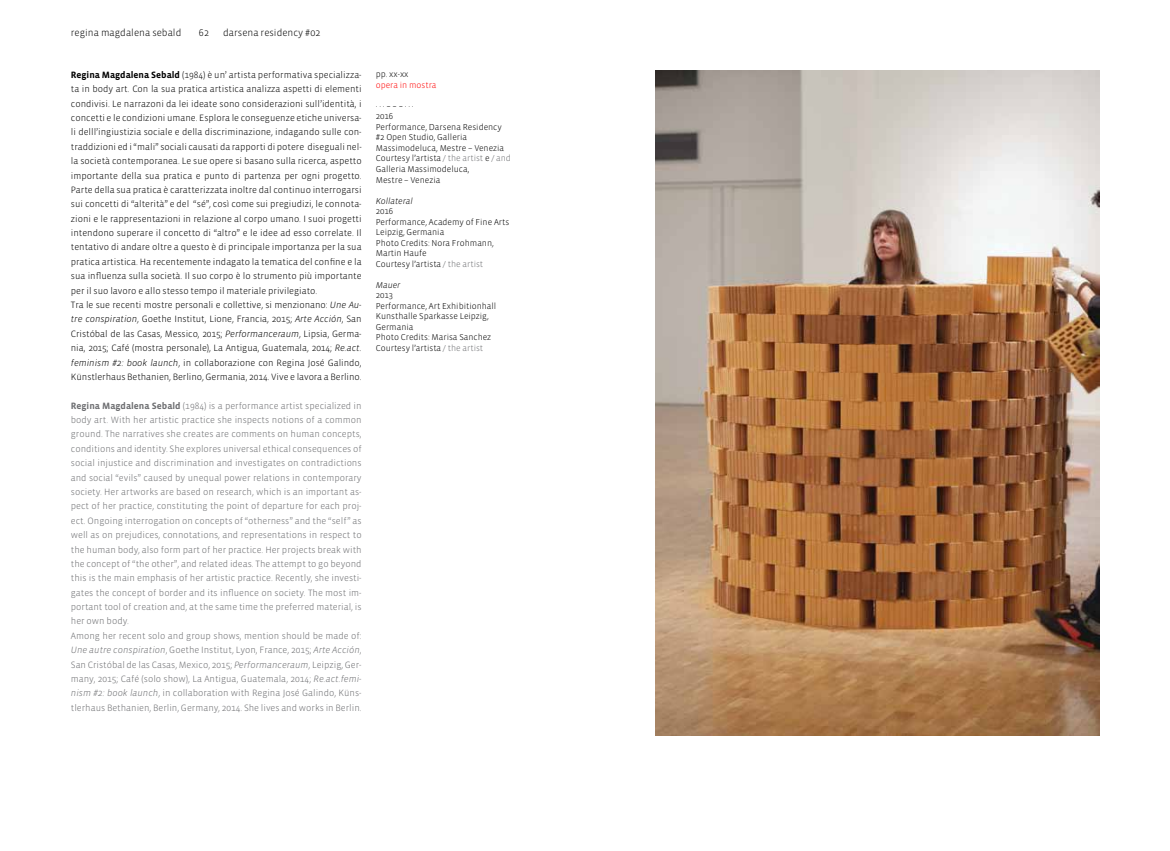
<style>
.page{position:relative;width:1170px;height:851px;background:#fff}
.page>*{position:absolute;margin:0;border:0;box-sizing:border-box;transform-origin:0 0}
.t1{font:300 10px "Vista Sans";color:#000}
.t2{font:300 9.38px/14.4px "Vista Sans";color:#000}
.t3{font:300 9.38px/14.4px "Vista Sans";color:#6d6e71}
.t4{font:300 8.75px/10.5px "Vista Sans";color:#000}
.t5{font:italic 300 8.75px "Vista Sans";color:#000}
.t6{font:300 8.75px "Vista Sans";color:#f00}
.s1{font-weight:700}
.s2{font-style:italic}
.s3{color:#6d6e71}
</style>
<div class="page">
<img style="left:656px;top:71px;width:442px;height:664px">
<p class="t1" style="left:71px;top:27px;width:112px">regina magdalena sebald</p>
<p class="t1" style="left:199px;top:27px;width:11px">62</p>
<p class="t1" style="left:223px;top:27px;width:99px">darsena residency #02</p>
<p class="t2" style="left:71px;top:68px;width:292px"><span class="s1">Regina Magdalena Sebald</span> (1984) è un’ artista performativa specializza&shy;ta in body art. Con la sua pratica artistica analizza aspetti di elementi condivisi. Le narrazoni da lei ideate sono considerazioni sull’identità, i concetti e le condizioni umane. Esplora le conseguenze etiche universa&shy;li delll’ingiustizia sociale e della discriminazione, indagando sulle con&shy;traddizioni ed i “mali” sociali causati da rapporti di potere diseguali nel&shy;la società contemporanea. Le sue opere si basano sulla ricerca, aspetto importante della sua pratica e punto di partenza per ogni progetto.<br>Parte della sua pratica è caratterizzata inoltre dal continuo interrogarsi sui concetti di “alterità” e del “sé”, così come sui pregiudizi, le connota&shy;zioni e le rappresentazioni in relazione al corpo umano. I suoi progetti intendono superare il concetto di “altro” e le idee ad esso correlate. Il tentativo di andare oltre a questo è di principale importanza per la sua pratica artistica. Ha recentemente indagato la tematica del confine e la sua influenza sulla società. Il suo corpo è lo strumento più importante per il suo lavoro e allo stesso tempo il materiale privilegiato.<br>Tra le sue recenti mostre personali e collettive, si menzionano: <span class="s2">Une Au&shy;tre conspiration</span>, Goethe Institut, Lione, Francia, 2015; <span class="s2">Arte Acción</span>, San Cristóbal de las Casas, Messico, 2015; <span class="s2">Performanceraum</span>, Lipsia, Germa&shy;nia, 2015; Café (mostra personale), La Antigua, Guatemala, 2014; <span class="s2">Re.act. feminism #2: book launch</span>, in collaborazione con Regina José Galindo, Künstlerhaus Bethanien, Berlino, Germania, 2014. Vive e lavora a Berlino.</p>
<p class="t3" style="left:71px;top:398px;width:292px"><span class="s1">Regina Magdalena Sebald</span> (1984) is a performance artist specialized in body art. With her artistic practice she inspects notions of a common ground. The narratives she creates are comments on human concepts, conditions and identity. She explores universal ethical consequences of social injustice and discrimination and investigates on contradictions and social “evils” caused by unequal power relations in contemporary society. Her artworks are based on research, which is an important as&shy;pect of her practice, constituting the point of departure for each proj&shy;ect. Ongoing interrogation on concepts of “otherness” and the “self” as well as on prejudices, connotations, and representations in respect to the human body, also form part of her practice. Her projects break with the concept of “the other”, and related ideas. The attempt to go beyond this is the main emphasis of her artistic practice. Recently, she investi&shy;gates the concept of border and its influence on society. The most im&shy;portant tool of creation and, at the same time the preferred material, is her own body.<br>Among her recent solo and group shows, mention should be made of:<br><span class="s2">Une autre conspiration</span>, Goethe Institut, Lyon, France, 2015; <span class="s2">Arte Acción</span>, San Cristóbal de las Casas, Mexico, 2015; <span class="s2">Performanceraum</span>, Leipzig, Ger&shy;many, 2015; Café (solo show), La Antigua, Guatemala, 2014; <span class="s2">Re.act.femi&shy;nism #2: book launch</span>, in collaboration with Regina José Galindo, Küns&shy;tlerhaus Bethanien, Berlin, Germany, 2014. She lives and works in Berlin.</p>
<p class="t4" style="left:376px;top:69px;width:34px">pp. xx-xx</p>
<p class="t6" style="left:376px;top:80px;width:62px">opera in mostra</p>
<p class="t5" style="left:376px;top:101px;width:39px">· · · − − − · · ·</p>
<p class="t4" style="left:376px;top:111px;width:137px">2016<br>Performance, Darsena Residency #2 Open Studio, Galleria<br>Massimodeluca, Mestre – Venezia<br>Courtesy l’artista <span class="s3">/ the artist</span> e <span class="s3">/ and<br></span>Galleria Massimodeluca,<br>Mestre – Venezia</p>
<p class="t5" style="left:376px;top:196px;width:39px">Kollateral</p>
<p class="t4" style="left:376px;top:206px;width:135px">2016<br>Performance, Academy of Fine Arts<br>Leipzig, Germania<br>Photo Credits: Nora Frohmann,<br>Martin Haufe<br>Courtesy l’artista <span class="s3">/ the artist</span></p>
<p class="t5" style="left:376px;top:280px;width:26px">Mauer</p>
<p class="t4" style="left:376px;top:290px;width:122px">2013<br>Performance, Art Exhibitionhall<br>Kunsthalle Sparkasse Leipzig,<br>Germania<br>Photo Credits: Marisa Sanchez<br>Courtesy l’artista <span class="s3">/ the artist</span></p>
</div>
